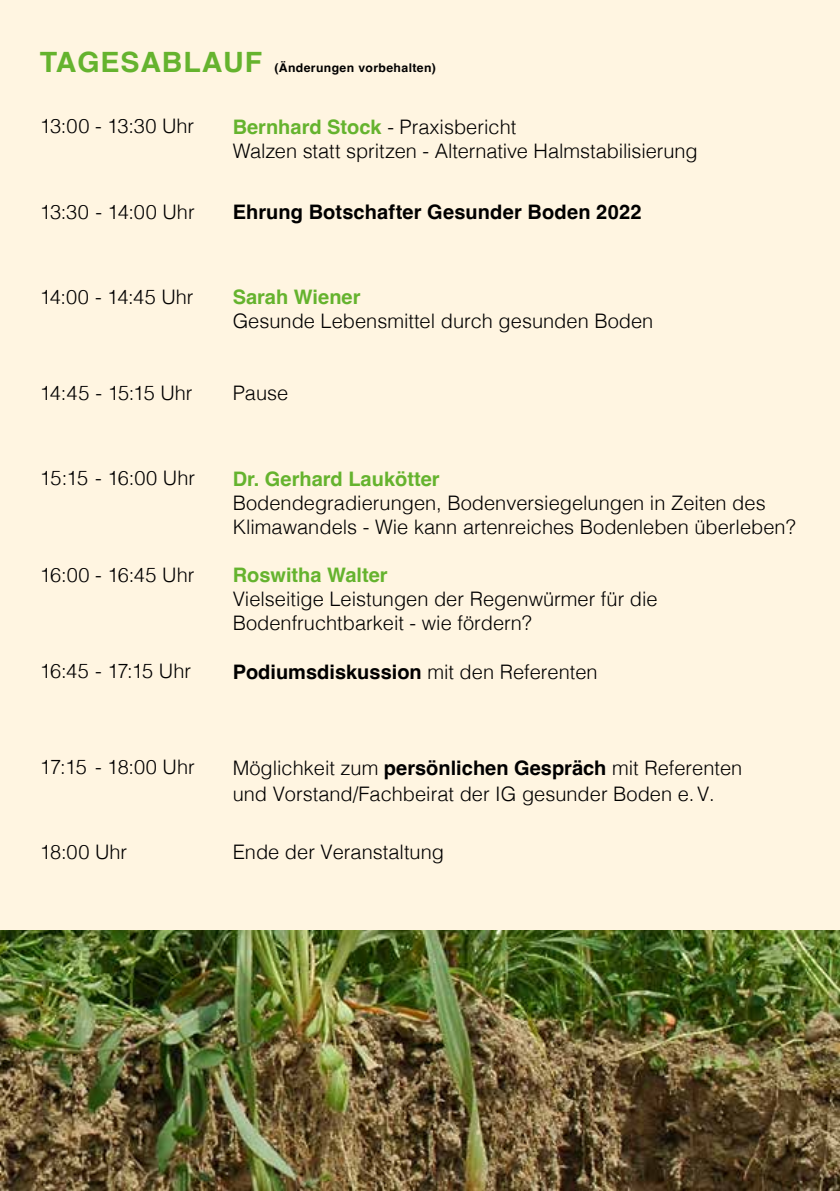
<style>
.page{position:relative;width:840px;height:1191px;background:#fff}
.page>*{position:absolute;margin:0;border:0;box-sizing:border-box;transform-origin:0 0}
.t1{font:700 28px "Helvetica";letter-spacing:.03em;color:#65b32e}
.t2{font:300 20px/24px "Helvetica";color:#000}
.t3{font:700 20px "Helvetica";letter-spacing:.005em;color:#000}
.t4{font:700 20px "Helvetica";color:#65b32e}
.t5{font:300 20px "Helvetica";letter-spacing:-.02em;color:#000}
.t6{font:700 12px "Helvetica";letter-spacing:.03em;color:#000}
.s1{font-weight:700;color:#65b32e}
.s2{font-weight:300}
.s3{font-weight:700}
</style>
<div class="page">
<div style="left:0;top:0;width:839px;height:1191px;background:#fff5e1"></div>
<img style="left:0;top:930px;width:839px;height:261px">
<h1 class="t1" style="left:40px;top:45px;width:224px">TAGESABLAUF</h1>
<p class="t6" style="left:274px;top:61px;width:163px">(Änderungen vorbehalten)</p>
<p class="t2" style="left:40px;top:113px;width:156px">13:00 - 13:30 Uhr</p>
<p class="t2" style="left:232px;top:114px;width:466px"><span class="s1">Bernhard Stock</span> - Praxisbericht<br>Walzen statt spritzen - Alternative Halmstabilisierung</p>
<p class="t2" style="left:40px;top:198px;width:156px">13:30 - 14:00 Uhr</p>
<p class="t3" style="left:232px;top:200px;width:410px">Ehrung Botschafter Gesunder Boden 2022</p>
<p class="t2" style="left:40px;top:283px;width:155px">14:00 - 14:45 Uhr</p>
<p class="t4" style="left:232px;top:285px;width:129px">Sarah Wiener</p>
<p class="t2" style="left:232px;top:308px;width:422px">Gesunde Lebensmittel durch gesunden Boden</p>
<p class="t5" style="left:40px;top:376px;width:154px">14:45 - 15:15 Uhr</p>
<p class="t2" style="left:232px;top:379px;width:57px">Pause</p>
<p class="t2" style="left:40px;top:464px;width:157px">15:15 - 16:00 Uhr</p>
<p class="t4" style="left:232px;top:466px;width:208px">Dr. Gerhard Laukötter</p>
<p class="t2" style="left:232px;top:489px;width:564px">Bodendegradierungen, Bodenversiegelungen in Zeiten des<br>Klimawandels - Wie kann artenreiches Bodenleben überleben?</p>
<p class="t2" style="left:40px;top:561px;width:156px">16:00 - 16:45 Uhr</p>
<p class="t4" style="left:232px;top:563px;width:156px">Roswitha Walter</p>
<p class="t2" style="left:232px;top:585px;width:426px">Vielseitige Leistungen der Regenwürmer für die<br>Bodenfruchtbarkeit - wie fördern?</p>
<p class="t5" style="left:40px;top:654px;width:153px">16:45 - 17:15 Uhr</p>
<p class="t3" style="left:232px;top:659px;width:366px">Podiumsdiskussion <span class="s2">mit den Referenten</span></p>
<p class="t2" style="left:40px;top:754px;width:156px">17:15 - 18:00 Uhr</p>
<p class="t2" style="left:232px;top:753px;width:511px;line-height:26px">Möglichkeit zum <span class="s3">persönlichen Gespräch</span> mit Referenten und Vorstand/Fachbeirat der IG gesunder Boden e.V.</p>
<p class="t2" style="left:40px;top:839px;width:89px">18:00 Uhr</p>
<p class="t2" style="left:232px;top:839px;width:213px">Ende der Veranstaltung</p>
</div>
